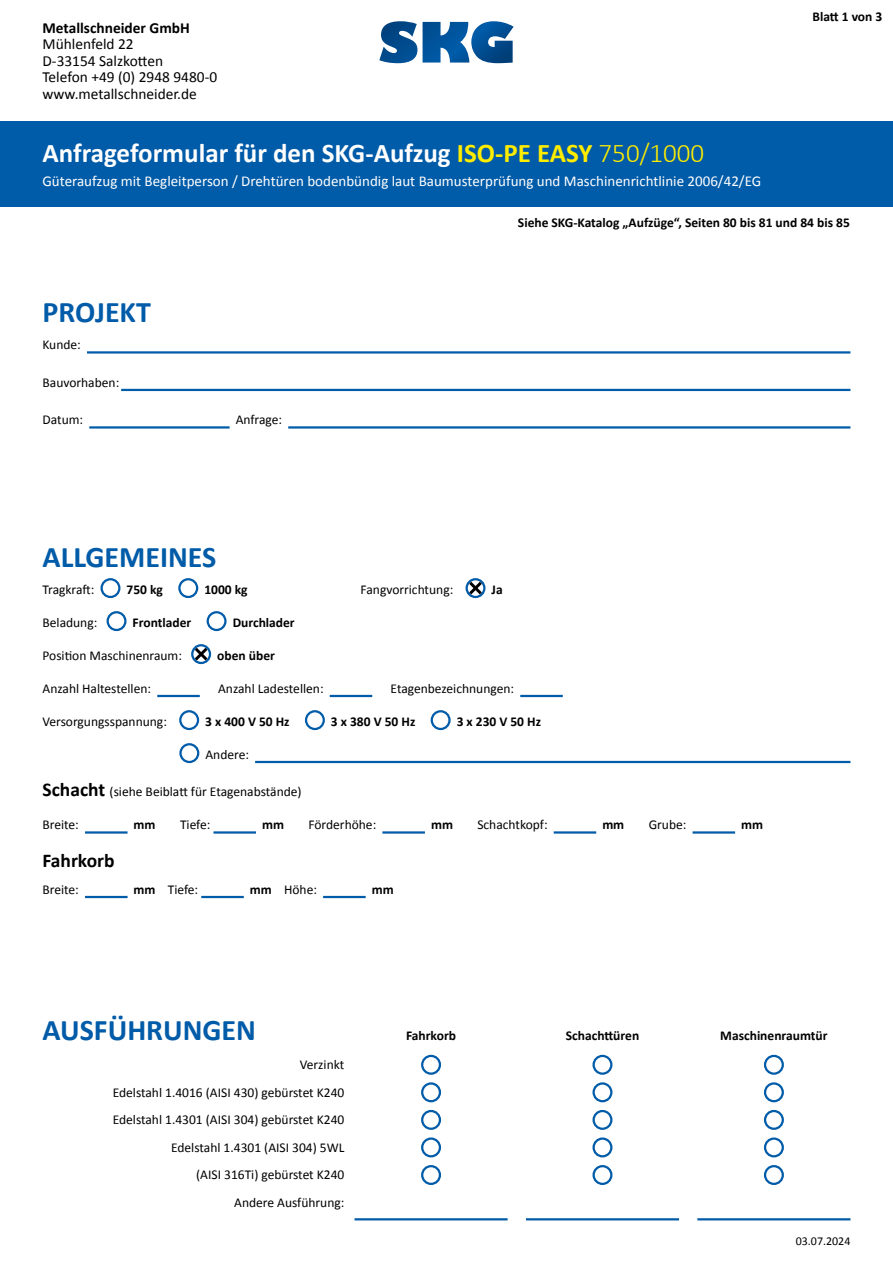
<style>
.page{position:relative;width:893px;height:1263px;background:#fff}
.page>*{position:absolute;margin:0;border:0;box-sizing:border-box;transform-origin:0 0}
.t1{font:700 30px "Calibri";color:#005ba8}
.t2{font:700 27px "Calibri";color:#fff}
.t3{font:700 19.5px "Calibri";color:#000}
.t4{font:15.45px/16.4px "Calibri";color:#000}
.t5{font:700 15.45px "Calibri";color:#000}
.t6{font:15px "Calibri";color:#fff}
.t7{font:13.5px/27.6px "Calibri";color:#000;text-align:right}
.t8{font:700 13.5px "Calibri";color:#000}
.t9{font:12px "Calibri";color:#000}
.s1{color:#ffed00}
.s2{font-weight:300;color:#ffed00}
.s3{font-weight:700;font-size:19.5px}
.s4{font-weight:700}
</style>
<div class="page">
<div style="left:0;top:121px;width:893px;height:85px;background:#005ba8"></div>
<svg style="left:379px;top:21px;width:135px;height:42px"></svg>
<hr style="left:354px;top:1218px;width:154px;height:2px;background:#005ba8">
<hr style="left:526px;top:1218px;width:153px;height:2px;background:#005ba8">
<hr style="left:697px;top:1218px;width:153px;height:2px;background:#005ba8">
<hr style="left:87px;top:351px;width:763px;height:3px;background:#005ba8">
<hr style="left:121px;top:389px;width:729px;height:2px;background:#005ba8">
<hr style="left:89px;top:426px;width:141px;height:3px;background:#005ba8">
<hr style="left:288px;top:426px;width:562px;height:3px;background:#005ba8">
<div style="left:100px;top:578px;width:20px;height:20px;border:2px solid #005ba8;border-radius:50%"></div>
<svg style="left:179px;top:579px;width:18px;height:18px"></svg>
<div style="left:178px;top:578px;width:20px;height:20px;border:2px solid #005ba8;border-radius:50%"></div>
<div style="left:465px;top:578px;width:20px;height:20px;border:2px solid #005ba8;border-radius:50%"></div>
<svg style="left:466px;top:579px;width:19px;height:19px"></svg>
<div style="left:107px;top:611px;width:20px;height:20px;border:2px solid #005ba8;border-radius:50%"></div>
<div style="left:207px;top:611px;width:20px;height:20px;border:2px solid #005ba8;border-radius:50%"></div>
<div style="left:191px;top:644px;width:20px;height:20px;border:2px solid #005ba8;border-radius:50%"></div>
<svg style="left:192px;top:645px;width:19px;height:19px"></svg>
<hr style="left:157px;top:695px;width:43px;height:2px;background:#005ba8">
<hr style="left:330px;top:695px;width:42px;height:2px;background:#005ba8">
<hr style="left:520px;top:695px;width:43px;height:2px;background:#005ba8">
<svg style="left:180px;top:711px;width:18px;height:18px"></svg>
<div style="left:179px;top:710px;width:20px;height:20px;border:2px solid #005ba8;border-radius:50%"></div>
<svg style="left:306px;top:711px;width:18px;height:18px"></svg>
<div style="left:305px;top:710px;width:20px;height:20px;border:2px solid #005ba8;border-radius:50%"></div>
<div style="left:431px;top:710px;width:20px;height:20px;border:2px solid #005ba8;border-radius:50%"></div>
<svg style="left:180px;top:744px;width:18px;height:18px"></svg>
<div style="left:179px;top:743px;width:20px;height:20px;border:2px solid #005ba8;border-radius:50%"></div>
<hr style="left:255px;top:761px;width:595px;height:2px;background:#005ba8">
<hr style="left:85px;top:831px;width:43px;height:3px;background:#005ba8">
<hr style="left:213px;top:831px;width:43px;height:3px;background:#005ba8">
<hr style="left:382px;top:831px;width:43px;height:3px;background:#005ba8">
<hr style="left:554px;top:831px;width:42px;height:3px;background:#005ba8">
<hr style="left:693px;top:831px;width:42px;height:3px;background:#005ba8">
<hr style="left:85px;top:896px;width:43px;height:2px;background:#005ba8">
<hr style="left:201px;top:896px;width:43px;height:2px;background:#005ba8">
<hr style="left:323px;top:896px;width:43px;height:2px;background:#005ba8">
<svg style="left:765px;top:1056px;width:18px;height:18px"></svg>
<div style="left:764px;top:1055px;width:20px;height:20px;border:2px solid #005ba8;border-radius:50%"></div>
<svg style="left:765px;top:1083px;width:18px;height:18px"></svg>
<div style="left:764px;top:1082px;width:20px;height:20px;border:2px solid #005ba8;border-radius:50%"></div>
<svg style="left:765px;top:1111px;width:18px;height:18px"></svg>
<div style="left:764px;top:1110px;width:20px;height:20px;border:2px solid #005ba8;border-radius:50%"></div>
<svg style="left:765px;top:1138px;width:18px;height:18px"></svg>
<div style="left:764px;top:1137px;width:20px;height:20px;border:2px solid #005ba8;border-radius:50%"></div>
<div style="left:764px;top:1165px;width:20px;height:20px;border:2px solid #005ba8;border-radius:50%"></div>
<div style="left:421px;top:1165px;width:20px;height:20px;border:2px solid #005ba8;border-radius:50%"></div>
<svg style="left:422px;top:1138px;width:18px;height:18px"></svg>
<div style="left:421px;top:1137px;width:20px;height:20px;border:2px solid #005ba8;border-radius:50%"></div>
<svg style="left:422px;top:1111px;width:18px;height:18px"></svg>
<div style="left:421px;top:1110px;width:20px;height:20px;border:2px solid #005ba8;border-radius:50%"></div>
<svg style="left:422px;top:1083px;width:18px;height:18px"></svg>
<div style="left:421px;top:1082px;width:20px;height:20px;border:2px solid #005ba8;border-radius:50%"></div>
<svg style="left:422px;top:1056px;width:18px;height:18px"></svg>
<div style="left:421px;top:1055px;width:20px;height:20px;border:2px solid #005ba8;border-radius:50%"></div>
<div style="left:592px;top:1165px;width:20px;height:20px;border:2px solid #005ba8;border-radius:50%"></div>
<div style="left:592px;top:1055px;width:20px;height:20px;border:2px solid #005ba8;border-radius:50%"></div>
<svg style="left:594px;top:1083px;width:17px;height:18px"></svg>
<div style="left:592px;top:1082px;width:20px;height:20px;border:2px solid #005ba8;border-radius:50%"></div>
<div style="left:592px;top:1137px;width:20px;height:20px;border:2px solid #005ba8;border-radius:50%"></div>
<div style="left:592px;top:1110px;width:20px;height:20px;border:2px solid #005ba8;border-radius:50%"></div>
<p class="t5" style="left:43px;top:18px;width:149px">Metallschneider GmbH</p>
<p class="t4" style="left:43px;top:36px;width:176px">Mühlenfeld 22<br>D-33154 Salzkotten<br>Telefon +49 (0) 2948 9480-0 www.metallschneider.de</p>
<p class="t8" style="left:812px;top:8px;width:71px">Blatt 1 von 3</p>
<h2 class="t2" style="left:43px;top:136px;width:663px">Anfrageformular für den SKG-Aufzug <span class="s1">ISO-PE EASY</span> <span class="s2">750/1000</span></h2>
<p class="t6" style="left:43px;top:171px;width:720px">Güteraufzug mit Begleitperson / Drehtüren bodenbündig laut Baumusterprüfung und Maschinenrichtlinie 2006/42/EG</p>
<p class="t8" style="left:518px;top:214px;width:333px">Siehe SKG-Katalog „Aufzüge“, Seiten 80 bis 81 und 84 bis 85</p>
<h1 class="t1" style="left:43px;top:293px;width:110px">PROJEKT</h1>
<p class="t7" style="left:43px;top:331px;width:40px">Kunde:</p>
<p class="t7" style="left:43px;top:368px;width:78px">Bauvorhaben:</p>
<p class="t7" style="left:43px;top:406px;width:42px">Datum:</p>
<p class="t7" style="left:236px;top:406px;width:48px">Anfrage:</p>
<h1 class="t1" style="left:43px;top:537px;width:175px">ALLGEMEINES</h1>
<p class="t7" style="left:43px;top:575px;width:53px">Tragkraft:</p>
<p class="t8" style="left:127px;top:580px;width:38px">750 kg</p>
<p class="t8" style="left:204px;top:580px;width:45px">1000 kg</p>
<p class="t7" style="left:361px;top:575px;width:94px">Fangvorrichtung:</p>
<p class="t8" style="left:492px;top:580px;width:13px">Ja</p>
<p class="t7" style="left:43px;top:608px;width:56px">Beladung:</p>
<p class="t8" style="left:133px;top:613px;width:60px">Frontlader</p>
<p class="t8" style="left:233px;top:613px;width:64px">Durchlader</p>
<p class="t7" style="left:43px;top:641px;width:141px">Position Maschinenraum:</p>
<p class="t8" style="left:217px;top:646px;width:59px">oben über</p>
<p class="t7" style="left:43px;top:674px;width:110px">Anzahl Haltestellen:</p>
<p class="t7" style="left:218px;top:674px;width:107px">Anzahl Ladestellen:</p>
<p class="t7" style="left:391px;top:674px;width:125px">Etagenbezeichnungen:</p>
<p class="t7" style="left:43px;top:707px;width:126px">Versorgungsspannung:</p>
<p class="t8" style="left:205px;top:712px;width:86px">3 x 400 V 50 Hz</p>
<p class="t8" style="left:331px;top:712px;width:86px">3 x 380 V 50 Hz</p>
<p class="t8" style="left:457px;top:712px;width:86px">3 x 230 V 50 Hz</p>
<p class="t7" style="left:205px;top:740px;width:45px">Andere:</p>
<p class="t7" style="left:43px;top:778px;width:261px"><span class="s3">Schacht</span> (siehe Beiblatt für Etagenabstände)</p>
<p class="t7" style="left:43px;top:811px;width:38px">Breite:</p>
<p class="t8" style="left:134px;top:816px;width:23px">mm</p>
<p class="t7" style="left:180px;top:811px;width:32px">Tiefe:</p>
<p class="t8" style="left:262px;top:816px;width:23px">mm</p>
<p class="t7" style="left:308px;top:811px;width:69px">Förderhöhe:</p>
<p class="t8" style="left:431px;top:816px;width:23px">mm</p>
<p class="t7" style="left:477px;top:811px;width:72px">Schachtkopf:</p>
<p class="t8" style="left:602px;top:816px;width:23px">mm</p>
<p class="t7" style="left:649px;top:811px;width:39px">Grube:</p>
<p class="t8" style="left:741px;top:816px;width:23px">mm</p>
<h3 class="t3" style="left:43px;top:848px;width:74px">Fahrkorb</h3>
<p class="t7" style="left:43px;top:875px;width:38px">Breite:</p>
<p class="t7" style="left:134px;top:875px;width:66px"><span class="s4">mm</span> Tiefe:</p>
<p class="t7" style="left:250px;top:875px;width:69px"><span class="s4">mm</span> Höhe:</p>
<p class="t8" style="left:372px;top:880px;width:23px">mm</p>
<h1 class="t1" style="left:43px;top:1011px;width:215px">AUSFÜHRUNGEN</h1>
<p class="t7" style="left:113px;top:1051px;width:233px">Verzinkt<br>Edelstahl 1.4016 (AISI 430) gebürstet K240<br>Edelstahl 1.4301 (AISI 304) gebürstet K240<br>Edelstahl 1.4301 (AISI 304) 5WL<br>(AISI 316Ti) gebürstet K240<br>Andere Ausführung:</p>
<p class="t8" style="left:406px;top:1027px;width:51px">Fahrkorb</p>
<p class="t8" style="left:566px;top:1027px;width:75px">Schachttüren</p>
<p class="t8" style="left:720px;top:1027px;width:109px">Maschinenraumtür</p>
<p class="t9" style="left:796px;top:1234px;width:56px">03.07.2024</p>
</div>
